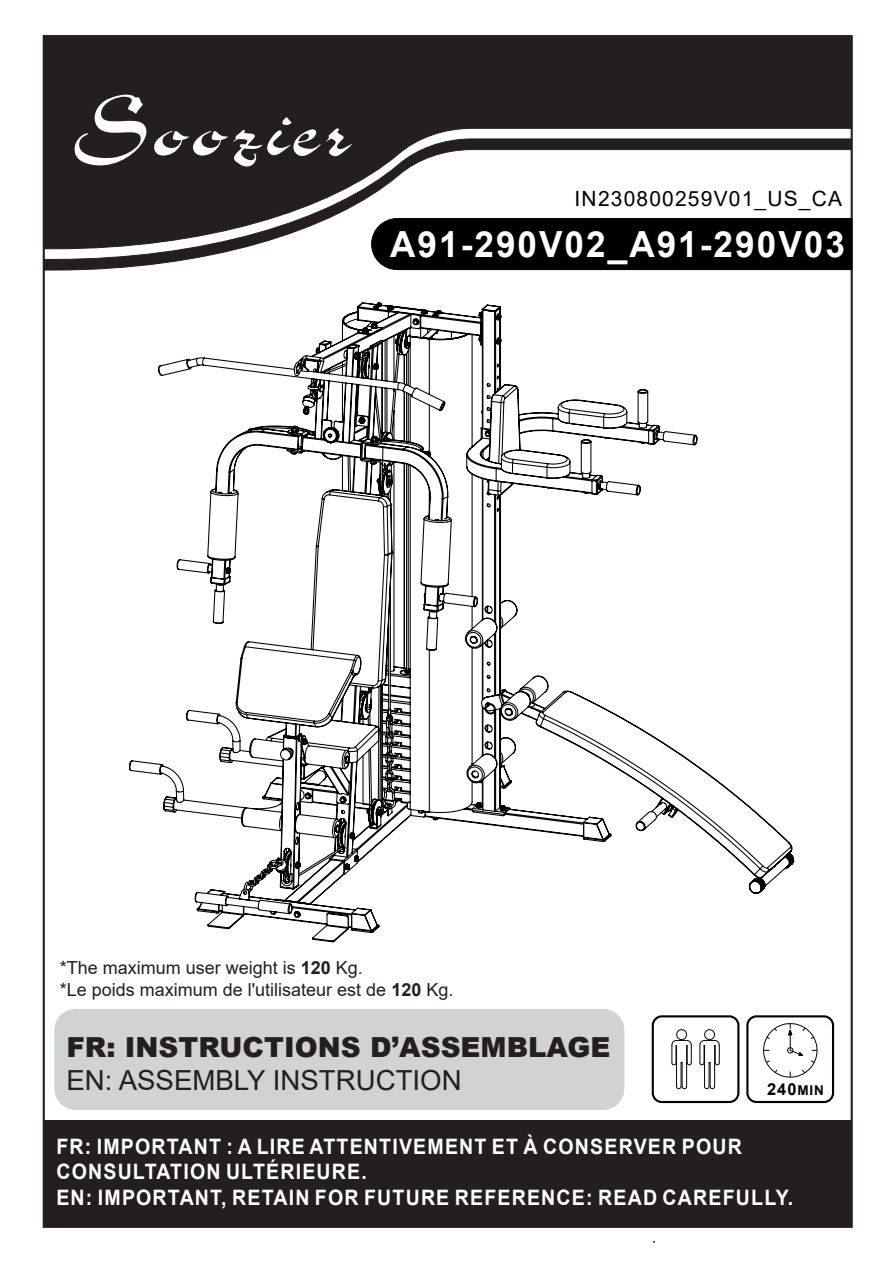
<style>
.page{position:relative;width:893px;height:1263px;background:#fff}
.page>*{position:absolute;margin:0;border:0;box-sizing:border-box;transform-origin:0 0}
.t1{font:700 36px "Arial";letter-spacing:.055em;color:#fff}
.t2{font:900 27.6px "Arial";color:#231f20}
.t3{font:27.6px "Arial";color:#231f20}
.t4{font:700 21.3px/25.5px "Arial";letter-spacing:.06em;color:#fff;scale:.92 1}
.t5{font:21px "Arial";letter-spacing:.055em;color:#000}
.t6{font:18px/21.6px "Arial";color:#231f20}
.t7{font:700 16.5px "Arial";color:#000}
.s1{font-weight:700}
.s2{font-size:13.5px}
</style>
<div class="page">
<svg style="left:129px;top:302px;width:666px;height:641px"></svg>
<div style="left:46px;top:38px;width:804px;height:100px;background:#231f20"></div>
<svg style="left:46px;top:138px;width:804px;height:133px"></svg>
<svg style="left:72px;top:92px;width:280px;height:75px;background:#444041"></svg>
<div style="left:44px;top:1120px;width:808px;height:107px;background:#231f20"></div>
<div style="left:54px;top:1009px;width:570px;height:101px;background:#d1d2d4;border-radius:21px"></div>
<svg style="left:763px;top:1023px;width:55px;height:55px"></svg>
<div style="left:746px;top:1015px;width:88px;height:88px;border:2px solid #000;border-radius:9px"></div>
<div style="left:652px;top:1015px;width:87px;height:88px;border:2px solid #000;border-radius:9px"></div>
<svg style="left:699px;top:1029px;width:21px;height:60px"></svg>
<svg style="left:671px;top:1029px;width:21px;height:60px"></svg>
<div style="left:371px;top:218px;width:482px;height:52px;background:#000"></div>
<p class="t5" style="left:575px;top:184px;width:269px">IN230800259V01_US_CA</p>
<h1 class="t1" style="left:390px;top:219px;width:456px">A91-290V02_A91-290V03</h1>
<p class="t6" style="left:60px;top:957px;width:395px">*The maximum user weight is <span class="s1">120</span> Kg.<br>*Le poids maximum de l'utilisateur est de <span class="s1">120</span> Kg.</p>
<p class="t2" style="left:67px;top:1027px;width:546px">FR: INSTRUCTIONS D’ASSEMBLAGE</p>
<p class="t3" style="left:67px;top:1061px;width:397px">EN: ASSEMBLY INSTRUCTION</p>
<p class="t7" style="left:767px;top:1077px;width:58px">240<span class="s2">MIN</span></p>
<p class="t4" style="left:56px;top:1134px;width:802px">FR: IMPORTANT : A LIRE ATTENTIVEMENT ET À CONSERVER POUR<br>CONSULTATION ULTÉRIEURE.<br>EN: IMPORTANT, RETAIN FOR FUTURE REFERENCE: READ CAREFULLY.</p>
</div>
